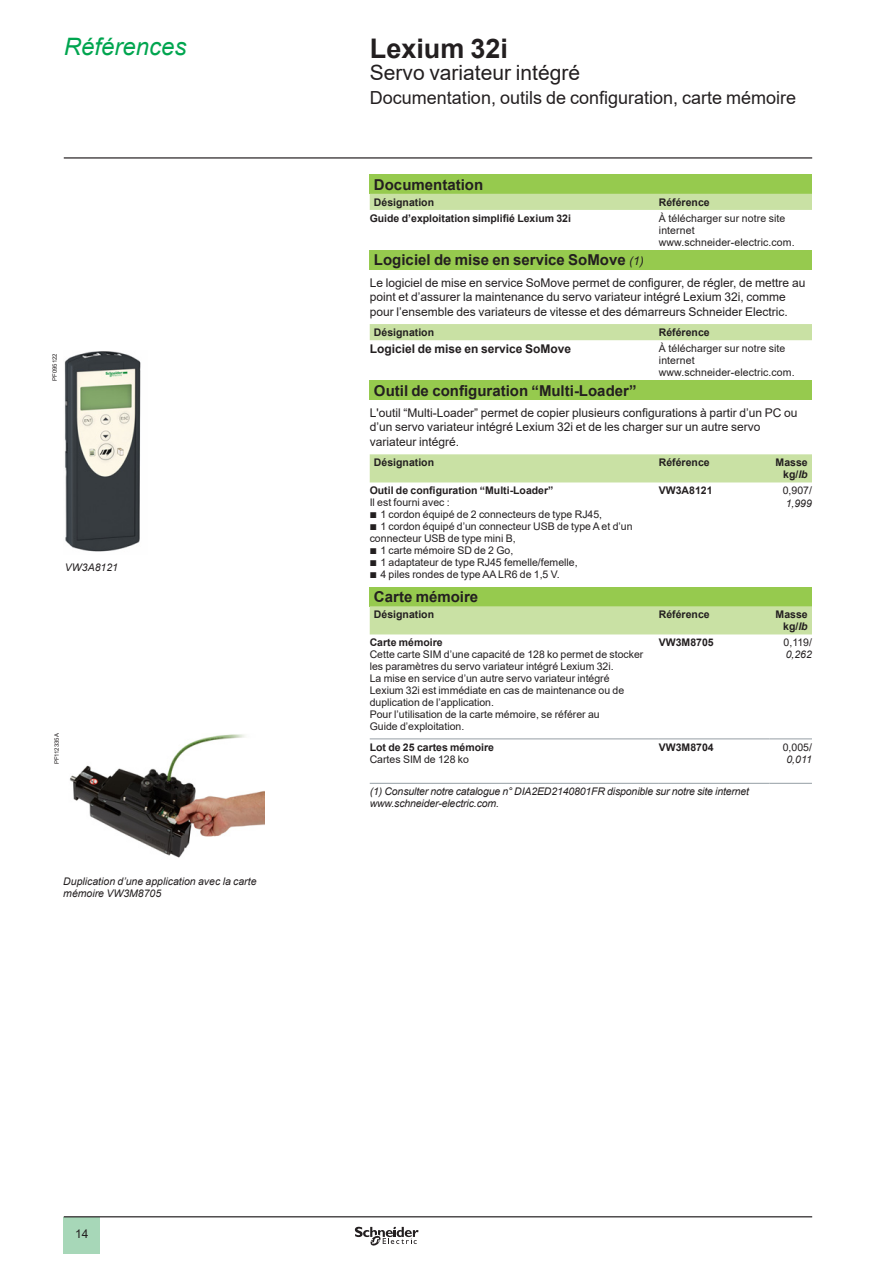
<style>
.page{position:relative;width:893px;height:1263px;background:#fff}
.page>*{position:absolute;margin:0;border:0;box-sizing:border-box;transform-origin:0 0}
._0_TitleLev1{font:700 27px "Arial";color:#231f20}
._0_Topic{font:italic 24px "Arial";color:#00a54f}
._0_TitleLev2{font:21px "Arial";color:#231f20}
._0_TitleLev3{font:18px "Arial";color:#231f20}
._1_Section_3__10{font:700 15px "Arial";color:#231f20}
._1_Text__8{font:12px/14.4px "Arial";color:#231f20}
._1_Text__8-2{font:700 12px "Arial";color:#231f20}
._1_Section_5__7{font:10.5px/12px "Arial";color:#231f20}
._1_Section_5__7-2{font:700 10.5px/12px "Arial";color:#231f20;text-align:right}
._1_Legend___Nota__7{font:italic 10.5px/12px "Arial";letter-spacing:-.015em;color:#231f20}
._1_Text__7{font:10.5px/12px "Arial";letter-spacing:.01em;color:#231f20}
._1_Text__8-3{font:10.5px/12px "Arial";color:#231f20}
.Cell_ReferenceProduc{font:700 10.5px "Arial";color:#231f20}
._1_Text__7__Right{font:10.5px "Arial";color:#231f20}
._1_Text__7__Right-2{font:italic 10.5px "Arial";color:#231f20}
._1_Text__8-4{font:italic 10.5px "Arial";color:#231f20}
._1_Legend__6{font:6px "Arial";color:#231f20}
.s1{font-weight:400;font-style:italic;font-size:12px}
.s2{font-style:italic}
.s3{font-family:"Graph Schneider"}
</style>
<div class="page">
<hr style="left:64px;top:157px;width:748px;height:2px;background:#231f20">
<div style="left:64px;top:1217px;width:36px;height:37px;background:#a7d7b8"></div>
<hr style="left:64px;top:1216px;width:748px;height:1px;background:#231f20">
<svg style="left:355px;top:1226px;width:64px;height:20px"></svg>
<div style="left:370px;top:174px;width:442px;height:20px;background:#96ca4e"></div>
<div style="left:370px;top:194px;width:442px;height:16px;background:#c9e1a4"></div>
<div style="left:370px;top:250px;width:442px;height:19px;background:#96ca4e"></div>
<div style="left:370px;top:324px;width:442px;height:16px;background:#c9e1a4"></div>
<div style="left:370px;top:380px;width:442px;height:20px;background:#96ca4e"></div>
<div style="left:370px;top:454px;width:442px;height:28px;background:#c9e1a4"></div>
<div style="left:370px;top:587px;width:442px;height:19px;background:#96ca4e"></div>
<div style="left:370px;top:606px;width:442px;height:28px;background:#c9e1a4"></div>
<hr style="left:370px;top:738px;width:289px;height:1px;background:#959ea4">
<hr style="left:659px;top:738px;width:110px;height:1px;background:#959ea4">
<hr style="left:769px;top:738px;width:43px;height:1px;background:#959ea4">
<hr style="left:370px;top:783px;width:289px;height:1px;background:#959ea4">
<hr style="left:659px;top:783px;width:110px;height:1px;background:#959ea4">
<hr style="left:769px;top:783px;width:43px;height:1px;background:#959ea4">
<img style="left:64px;top:351px;width:77px;height:201px">
<img style="left:69px;top:734px;width:196px;height:124px">
<p class="_0_Topic" style="left:64px;top:31px;width:124px">Références</p>
<p class="_0_TitleLev1" style="left:370px;top:29px;width:140px">Lexium 32i</p>
<p class="_0_TitleLev2" style="left:370px;top:58px;width:212px">Servo variateur intégré</p>
<p class="_0_TitleLev3" style="left:370px;top:85px;width:428px">Documentation, outils de configuration, carte mémoire</p>
<p class="_1_Legend__6" style="left:51px;top:381px;width:29px;rotate:-90deg">PF095122</p>
<p class="_1_Legend___Nota__7" style="left:65px;top:561px;width:55px">VW3A8121</p>
<p class="_1_Section_3__10" style="left:374px;top:174px;width:111px">Documentation</p>
<p class="_1_Section_5__7-2" style="left:374px;top:196px;width:62px">Désignation</p>
<p class="_1_Section_5__7-2" style="left:659px;top:196px;width:52px">Référence</p>
<p class="_1_Section_5__7-2" style="left:370px;top:212px;width:203px">Guide d’exploitation simplifié Lexium 32i</p>
<p class="_1_Text__7" style="left:659px;top:212px;width:137px">À télécharger sur notre site internet www.schneider-electric.com.</p>
<p class="_1_Section_3__10" style="left:374px;top:249px;width:271px">Logiciel de mise en service SoMove <span class="s1">(1)</span></p>
<p class="_1_Text__8" style="left:370px;top:275px;width:437px">Le logiciel de mise en service SoMove permet de configurer, de régler, de mettre au point et d’assurer la maintenance du servo variateur intégré Lexium 32i, comme pour l’ensemble des variateurs de vitesse et des démarreurs Schneider Electric.</p>
<p class="_1_Section_5__7-2" style="left:374px;top:326px;width:62px">Désignation</p>
<p class="_1_Section_5__7-2" style="left:659px;top:326px;width:52px">Référence</p>
<p class="_1_Text__8-2" style="left:370px;top:340px;width:203px">Logiciel de mise en service SoMove</p>
<p class="_1_Text__7" style="left:659px;top:342px;width:137px">À télécharger sur notre site internet www.schneider-electric.com.</p>
<p class="_1_Section_3__10" style="left:374px;top:380px;width:264px">Outil de configuration “Multi-Loader”</p>
<p class="_1_Text__8" style="left:370px;top:405px;width:429px">L'outil “Multi-Loader” permet de copier plusieurs configurations à partir d’un PC ou d’un servo variateur intégré Lexium 32i et de les charger sur un autre servo variateur intégré.</p>
<p class="_1_Section_5__7-2" style="left:374px;top:457px;width:62px">Désignation</p>
<p class="_1_Section_5__7-2" style="left:659px;top:457px;width:52px">Référence</p>
<p class="_1_Section_5__7-2" style="left:776px;top:457px;width:34px">Masse kg/<span class="s2">lb</span></p>
<p class="_1_Section_5__7-2" style="left:370px;top:485px;width:185px">Outil de configuration “Multi-Loader”</p>
<p class="_1_Text__8-3" style="left:370px;top:497px;width:81px">Il est fourni avec :</p>
<p class="_1_Section_5__7" style="left:370px;top:509px;width:234px"><span class="s3">b</span> 1 cordon équipé de 2 connecteurs de type RJ45,</p>
<p class="_1_Section_5__7" style="left:370px;top:521px;width:264px"><span class="s3">b</span> 1 cordon équipé d’un connecteur USB de type A et d’un connecteur USB de type mini B,</p>
<p class="_1_Section_5__7" style="left:370px;top:545px;width:145px"><span class="s3">b</span> 1 carte mémoire SD de 2 Go,</p>
<p class="_1_Section_5__7" style="left:370px;top:557px;width:209px"><span class="s3">b</span> 1 adaptateur de type RJ45 femelle/femelle,</p>
<p class="_1_Section_5__7" style="left:370px;top:569px;width:192px"><span class="s3">b</span> 4 piles rondes de type AA LR6 de 1,5 V.</p>
<p class="Cell_ReferenceProduc" style="left:659px;top:483px;width:55px">VW3A8121</p>
<p class="_1_Section_5__7" style="left:783px;top:485px;width:31px">0,907/</p>
<p class="_1_Text__8-4" style="left:786px;top:496px;width:28px">1,999</p>
<p class="_1_Legend__6" style="left:53px;top:764px;width:33px;rotate:-90deg">PF112335A</p>
<p class="_1_Legend___Nota__7" style="left:63px;top:875px;width:195px">Duplication d’une application avec la carte mémoire VW3M8705</p>
<p class="_1_Section_3__10" style="left:374px;top:586px;width:106px">Carte mémoire</p>
<p class="_1_Section_5__7-2" style="left:374px;top:609px;width:62px">Désignation</p>
<p class="_1_Section_5__7-2" style="left:659px;top:609px;width:52px">Référence</p>
<p class="_1_Section_5__7-2" style="left:776px;top:609px;width:34px">Masse kg/<span class="s2">lb</span></p>
<p class="_1_Section_5__7-2" style="left:370px;top:637px;width:74px">Carte mémoire</p>
<p class="_1_Section_5__7" style="left:370px;top:649px;width:275px">Cette carte SIM d’une capacité de 128 ko permet de stocker les paramètres du servo variateur intégré Lexium 32i.</p>
<p class="_1_Section_5__7" style="left:370px;top:673px;width:256px">La mise en service d’un autre servo variateur intégré<br>Lexium 32i est immédiate en cas de maintenance ou de duplication de l’application.</p>
<p class="_1_Text__8-3" style="left:370px;top:709px;width:231px">Pour l’utilisation de la carte mémoire, se référer au<br>Guide d’exploitation.</p>
<p class="Cell_ReferenceProduc" style="left:659px;top:635px;width:56px">VW3M8705</p>
<p class="_1_Text__7__Right" style="left:784px;top:635px;width:30px">0,119/</p>
<p class="_1_Text__7__Right-2" style="left:786px;top:648px;width:28px">0,262</p>
<p class="_1_Section_5__7-2" style="left:370px;top:741px;width:126px">Lot de 25 cartes mémoire</p>
<p class="_1_Section_5__7" style="left:370px;top:753px;width:101px">Cartes SIM de 128 ko</p>
<p class="Cell_ReferenceProduc" style="left:659px;top:740px;width:56px">VW3M8704</p>
<p class="_1_Text__7__Right" style="left:783px;top:740px;width:31px">0,005/</p>
<p class="_1_Text__7__Right-2" style="left:786px;top:752px;width:27px">0,011</p>
<p class="_1_Legend___Nota__7" style="left:370px;top:786px;width:381px">(1) Consulter notre catalogue n° DIA2ED2140801FR disponible sur notre site internet www.schneider-electric.com.</p>
<p class="_1_Text__8" style="left:75px;top:1226px;width:15px">14</p>
</div>
